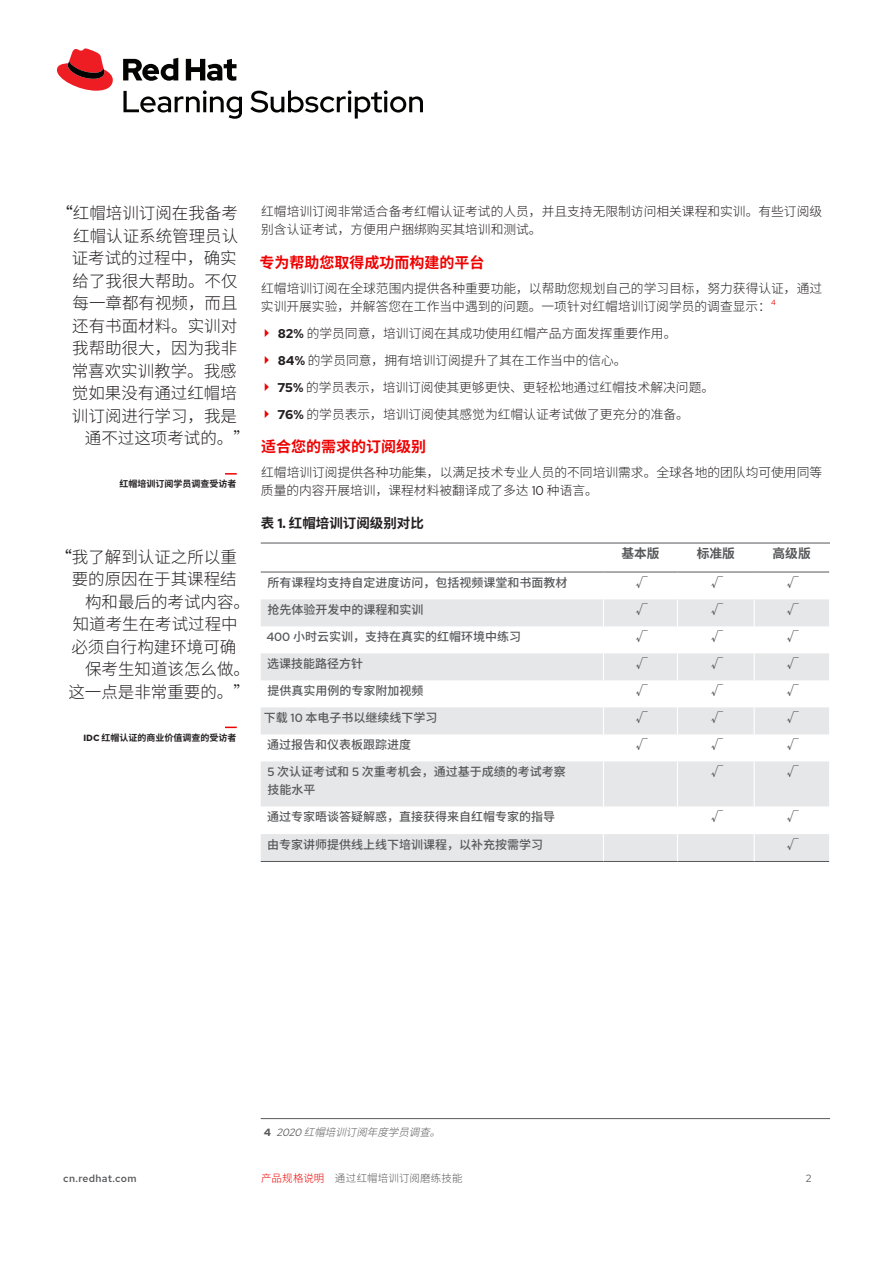
<style>
.page{position:relative;width:893px;height:1263px;background:#fff}
.page>*{position:absolute;margin:0;border:0;box-sizing:border-box;transform-origin:0 0}
.Case_Study_-_Pull_Qu{font:300 16.5px "Noto Sans SC";color:#231f20}
.Main_-_Subhead_1{font:700 15px "Noto Sans SC";color:#e00}
.Main_-_Table_Name{font:700 13.5px "Noto Sans SC";color:#231f20}
.Main_-_Body{font:300 12.75px/18px "Noto Sans SC";color:#231f20}
.Main_-_Table_Subhead{font:700 12.75px "Noto Sans SC";color:#57585a}
.Main_-_Table_Body__l{font:500 12px/18px "Noto Sans SC";color:#57585a}
.Main_-_Table_Body__l-2{font:700 12px "Noto Sans SC";color:#57585a}
.t1{font:300 10.5px "Noto Sans SC";letter-spacing:.015em;color:#57585a}
.Main_-_Footnote{font:italic 300 10.5px "Noto Sans SC";color:#57585a}
.t2{font:500 10.5px "Red Hat Text";letter-spacing:.025em;color:#57585a}
.t3{font:10.5px "Red Hat Text";color:#57585a}
.Case_Study_-_Pull_Qu-2{font:700 9px "Noto Sans SC";color:#231f20}
.Main_-_Body-2{font:7.5px "Red Hat Text";color:#e00}
.s1{font-weight:400}
.s2{font-family:"Red Hat Text"}
.s3{font-family:"Red Hat Text";font-weight:700}
.s4{font-family:"Red Hat Text";font-weight:400}
.s5{font-family:"Red Hat Text";font-weight:700;font-style:normal}
.s6{color:#e00}
</style>
<div class="page">
<hr style="left:261px;top:543px;width:569px;height:1px;background:#57585a">
<svg style="left:261px;top:599px;width:568px;height:262px;fill:#e6e7e9"></svg>
<hr style="left:261px;top:861px;width:342px;height:1px;background:#57585a">
<hr style="left:603px;top:861px;width:74px;height:1px;background:#57585a">
<hr style="left:677px;top:861px;width:77px;height:1px;background:#57585a">
<hr style="left:754px;top:861px;width:75px;height:1px;background:#57585a">
<svg style="left:603px;top:599px;width:1px;height:162px"></svg>
<svg style="left:677px;top:599px;width:1px;height:162px"></svg>
<svg style="left:754px;top:599px;width:1px;height:162px"></svg>
<hr style="left:603px;top:761px;width:1px;height:45px;background:#fff">
<hr style="left:677px;top:761px;width:1px;height:45px;background:#fff">
<hr style="left:754px;top:761px;width:1px;height:45px;background:#fff">
<svg style="left:603px;top:806px;width:1px;height:55px"></svg>
<svg style="left:677px;top:806px;width:1px;height:55px"></svg>
<svg style="left:754px;top:806px;width:1px;height:55px"></svg>
<hr style="left:261px;top:572px;width:342px;height:1px;background:#57585a">
<hr style="left:603px;top:572px;width:74px;height:1px;background:#57585a">
<hr style="left:677px;top:572px;width:77px;height:1px;background:#57585a">
<hr style="left:754px;top:572px;width:75px;height:1px;background:#57585a">
<hr style="left:261px;top:1118px;width:569px;height:1px;background:#57585a">
<svg style="left:225px;top:473px;width:12px;height:2px"></svg>
<svg style="left:225px;top:727px;width:12px;height:1px"></svg>
<svg style="left:123px;top:90px;width:119px;height:29px"></svg>
<svg style="left:250px;top:90px;width:172px;height:29px"></svg>
<svg style="left:57px;top:48px;width:56px;height:43px"></svg>
<svg style="left:123px;top:58px;width:114px;height:23px"></svg>
<p class="Case_Study_-_Pull_Qu" style="left:56px;top:204px;width:183px"><span class="s1">“</span>红帽培训订阅在我备考</p>
<p class="Case_Study_-_Pull_Qu" style="left:73px;top:226px;width:166px">红帽认证系统管理员认</p>
<p class="Case_Study_-_Pull_Qu" style="left:72px;top:249px;width:166px">证考试的过程中，确实</p>
<p class="Case_Study_-_Pull_Qu" style="left:73px;top:271px;width:167px">给了我很大帮助。不仅</p>
<p class="Case_Study_-_Pull_Qu" style="left:73px;top:294px;width:166px">每一章都有视频，而且</p>
<p class="Case_Study_-_Pull_Qu" style="left:72px;top:316px;width:166px">还有书面材料。实训对</p>
<p class="Case_Study_-_Pull_Qu" style="left:72px;top:339px;width:166px">我帮助很大，因为我非</p>
<p class="Case_Study_-_Pull_Qu" style="left:72px;top:361px;width:166px">常喜欢实训教学。我感</p>
<p class="Case_Study_-_Pull_Qu" style="left:72px;top:384px;width:166px">觉如果没有通过红帽培</p>
<p class="Case_Study_-_Pull_Qu" style="left:72px;top:406px;width:167px">训订阅进行学习，我是</p>
<p class="Case_Study_-_Pull_Qu" style="left:85px;top:429px;width:167px">通不过这项考试的。”</p>
<p class="Case_Study_-_Pull_Qu-2" style="left:119px;top:479px;width:118px">红帽培训订阅学员调查受访者</p>
<p class="Case_Study_-_Pull_Qu" style="left:55px;top:547px;width:183px"><span class="s1">“</span>我了解到认证之所以重</p>
<p class="Case_Study_-_Pull_Qu" style="left:72px;top:570px;width:166px">要的原因在于其课程结</p>
<p class="Case_Study_-_Pull_Qu" style="left:85px;top:592px;width:166px">构和最后的考试内容。</p>
<p class="Case_Study_-_Pull_Qu" style="left:73px;top:615px;width:166px">知道考生在考试过程中</p>
<p class="Case_Study_-_Pull_Qu" style="left:71px;top:637px;width:167px">必须自行构建环境可确</p>
<p class="Case_Study_-_Pull_Qu" style="left:85px;top:660px;width:166px">保考生知道该怎么做。</p>
<p class="Case_Study_-_Pull_Qu" style="left:68px;top:682px;width:183px">这一点是非常重要的。”</p>
<p class="Case_Study_-_Pull_Qu-2" style="left:83px;top:732px;width:155px"><span class="s2">IDC</span> 红帽认证的商业价值调查的受访者</p>
<p class="Main_-_Body" style="left:261px;top:203px;width:563px">红帽培训订阅非常适合备考红帽认证考试的人员，并且支持无限制访问相关课程和实训。有些订阅级别含认证考试，方便用户捆绑购买其培训和测试。</p>
<p class="Main_-_Subhead_1" style="left:259px;top:254px;width:227px">专为帮助您取得成功而构建的平台</p>
<p class="Main_-_Body" style="left:261px;top:279px;width:563px">红帽培训订阅在全球范围内提供各种重要功能，以帮助您规划自己的学习目标，努力获得认证，通过实训开展实验，并解答您在工作当中遇到的问题。一项针对红帽培训订阅学员的调查显示：</p>
<p class="Main_-_Body-2" style="left:771px;top:297px;width:6px">4</p>
<p class="Main_-_Body" style="left:278px;top:324px;width:400px"><span class="s3">82%</span> 的学员同意，培训订阅在其成功使用红帽产品方面发挥重要作用。</p>
<p class="Main_-_Body" style="left:278px;top:351px;width:350px"><span class="s3">84%</span> 的学员同意，拥有培训订阅提升了其在工作当中的信心。</p>
<p class="Main_-_Body" style="left:277px;top:378px;width:438px"><span class="s3">75%</span> 的学员表示，培训订阅使其更够更快、更轻松地通过红帽技术解决问题。</p>
<p class="Main_-_Body" style="left:277px;top:405px;width:413px"><span class="s3">76%</span> 的学员表示，培训订阅使其感觉为红帽认证考试做了更充分的准备。</p>
<p class="Main_-_Subhead_1" style="left:261px;top:438px;width:166px">适合您的需求的订阅级别</p>
<p class="Main_-_Body" style="left:261px;top:464px;width:563px">红帽培训订阅提供各种功能集，以满足技术专业人员的不同培训需求。全球各地的团队均可使用同等质量的内容开展培训，课程材料被翻译成了多达 <span class="s4">10</span> 种语言。</p>
<p class="Main_-_Table_Name" style="left:261px;top:515px;width:164px">表 <span class="s2">1.</span> 红帽培训订阅级别对比</p>
<p class="Main_-_Table_Subhead" style="left:621px;top:546px;width:40px">基本版</p>
<p class="Main_-_Table_Subhead" style="left:697px;top:546px;width:40px">标准版</p>
<p class="Main_-_Table_Subhead" style="left:772px;top:546px;width:40px">高级版</p>
<p class="Main_-_Table_Body__l" style="left:268px;top:574px;width:302px">所有课程均支持自定进度访问，包括视频课堂和书面教材</p>
<p class="Main_-_Table_Body__l-2" style="left:636px;top:576px;width:13px">√</p>
<p class="Main_-_Table_Body__l-2" style="left:711px;top:576px;width:13px">√</p>
<p class="Main_-_Table_Body__l-2" style="left:787px;top:576px;width:13px">√</p>
<p class="Main_-_Table_Body__l" style="left:267px;top:601px;width:158px">抢先体验开发中的课程和实训</p>
<p class="Main_-_Table_Body__l-2" style="left:636px;top:603px;width:13px">√</p>
<p class="Main_-_Table_Body__l-2" style="left:711px;top:603px;width:13px">√</p>
<p class="Main_-_Table_Body__l-2" style="left:787px;top:603px;width:13px">√</p>
<p class="Main_-_Table_Body__l" style="left:266px;top:628px;width:256px"><span class="s2">400</span> 小时云实训，支持在真实的红帽环境中练习</p>
<p class="Main_-_Table_Body__l-2" style="left:636px;top:630px;width:13px">√</p>
<p class="Main_-_Table_Body__l-2" style="left:711px;top:630px;width:13px">√</p>
<p class="Main_-_Table_Body__l-2" style="left:787px;top:630px;width:13px">√</p>
<p class="Main_-_Table_Body__l" style="left:267px;top:655px;width:97px">选课技能路径方针</p>
<p class="Main_-_Table_Body__l-2" style="left:636px;top:657px;width:13px">√</p>
<p class="Main_-_Table_Body__l-2" style="left:711px;top:657px;width:13px">√</p>
<p class="Main_-_Table_Body__l-2" style="left:787px;top:657px;width:13px">√</p>
<p class="Main_-_Table_Body__l" style="left:268px;top:682px;width:157px">提供真实用例的专家附加视频</p>
<p class="Main_-_Table_Body__l-2" style="left:636px;top:684px;width:13px">√</p>
<p class="Main_-_Table_Body__l-2" style="left:711px;top:684px;width:13px">√</p>
<p class="Main_-_Table_Body__l-2" style="left:787px;top:684px;width:13px">√</p>
<p class="Main_-_Table_Body__l" style="left:264px;top:709px;width:175px">下载 <span class="s2">10</span> 本电子书以继续线下学习</p>
<p class="Main_-_Table_Body__l-2" style="left:636px;top:711px;width:13px">√</p>
<p class="Main_-_Table_Body__l-2" style="left:711px;top:711px;width:13px">√</p>
<p class="Main_-_Table_Body__l-2" style="left:787px;top:711px;width:13px">√</p>
<p class="Main_-_Table_Body__l" style="left:267px;top:736px;width:145px">通过报告和仪表板跟踪进度</p>
<p class="Main_-_Table_Body__l-2" style="left:636px;top:738px;width:13px">√</p>
<p class="Main_-_Table_Body__l-2" style="left:711px;top:738px;width:13px">√</p>
<p class="Main_-_Table_Body__l-2" style="left:787px;top:738px;width:13px">√</p>
<p class="Main_-_Table_Body__l" style="left:267px;top:763px;width:300px"><span class="s2">5</span> 次认证考试和 <span class="s2">5</span> 次重考机会，通过基于成绩的考试考察技能水平</p>
<p class="Main_-_Table_Body__l-2" style="left:711px;top:765px;width:13px">√</p>
<p class="Main_-_Table_Body__l-2" style="left:787px;top:765px;width:13px">√</p>
<p class="Main_-_Table_Body__l" style="left:267px;top:808px;width:289px">通过专家晤谈答疑解惑，直接获得来自红帽专家的指导</p>
<p class="Main_-_Table_Body__l-2" style="left:711px;top:810px;width:13px">√</p>
<p class="Main_-_Table_Body__l-2" style="left:787px;top:810px;width:13px">√</p>
<p class="Main_-_Table_Body__l" style="left:267px;top:836px;width:278px">由专家讲师提供线上线下培训课程，以补充按需学习</p>
<p class="Main_-_Table_Body__l-2" style="left:787px;top:838px;width:13px">√</p>
<p class="Main_-_Footnote" style="left:264px;top:1126px;width:184px"><span class="s5">4</span> <span class="s4">2020</span> 红帽培训订阅年度学员调查。</p>
<p class="t2" style="left:63px;top:1171px;width:75px">cn.redhat.com</p>
<p class="t1" style="left:261px;top:1172px;width:203px"><span class="s6">产品规格说明</span> 通过红帽培训订阅磨练技能</p>
<p class="t3" style="left:806px;top:1171px;width:7px">2</p>
</div>
